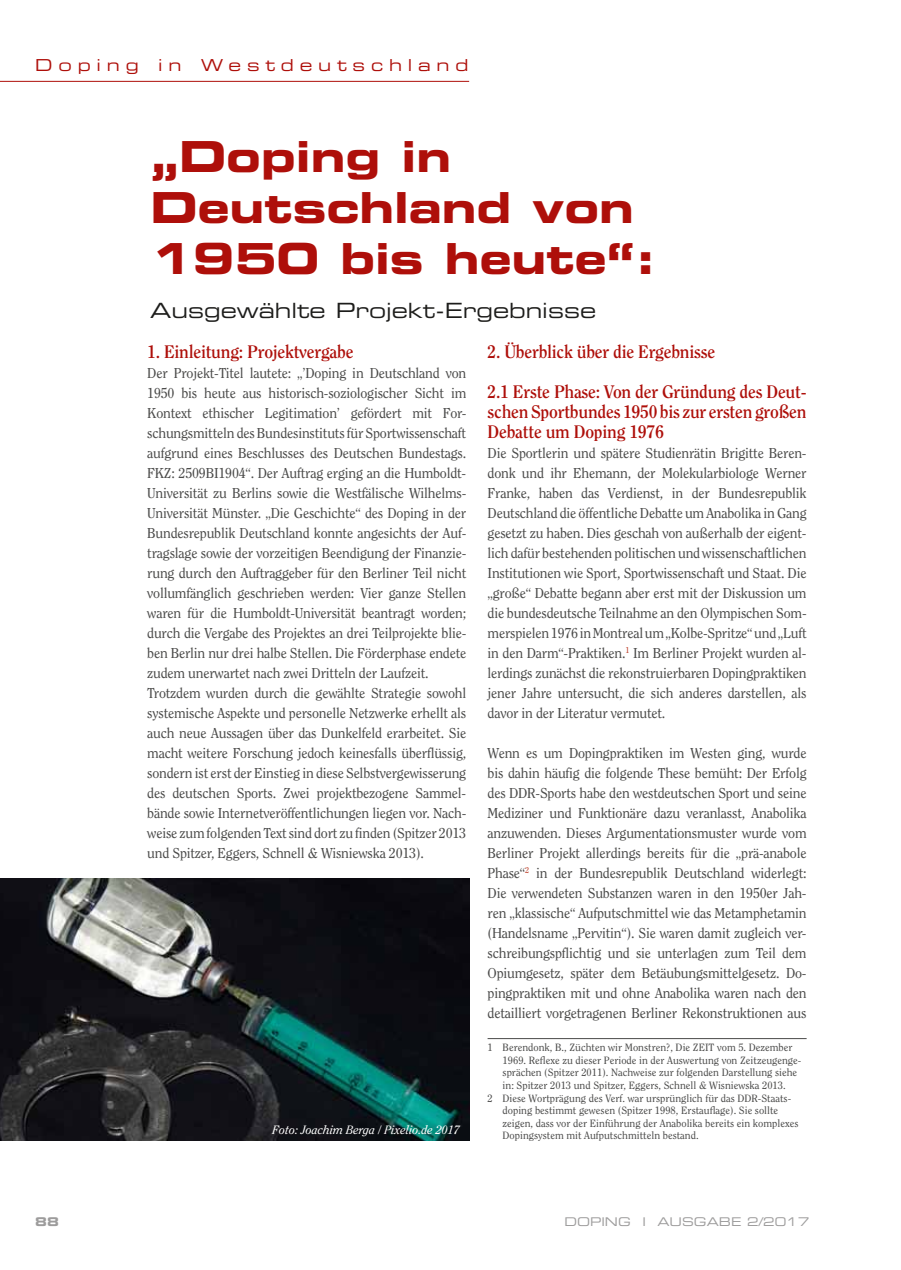
<style>
.page{position:relative;width:901px;height:1270px;background:#fff}
.page>*{position:absolute;margin:0;border:0;box-sizing:border-box;transform-origin:0 0}
.t1{font:42.75px/51.3px "Eurostile Bold Extended Two";color:#ae0f0a}
.t2{font:21px "Eurostile Extended Two";color:#1d1d1b}
.t3{font:700 18px/20px "Clearface";letter-spacing:-.015em;color:#ae0f0a;text-align:justify}
.t4{font:16.5px "Eurostile Extended Two";letter-spacing:.35em;color:#ae0f0a}
.t5{font:14.25px/20px "Clearface";letter-spacing:-.015em;color:#4a4a49;text-align:justify}
.t6{font:italic 12px "Clearface";color:#fff}
.t7{font:12px "Eurostile Extended Two";color:#9d9c9c}
.t8{font:12px "Eurostile Bold Extended Two";color:#9d9c9c}
.t9{font:10.5px "Clearface";color:#4a4a49}
</style>
<div class="page">
<hr style="left:487px;top:1038px;width:319px;height:1px;background:#4a4a49">
<hr style="left:0;top:81px;width:469px;height:1px;background:#ae0f0a">
<img style="left:0;top:878px;width:469px;height:262px">
<p class="t4" style="left:35px;top:54px;width:434px">Doping in Westdeutschland</p>
<h1 class="t1" style="left:150px;top:130px;width:507px">„Doping in<br>Deutschland von<br>1950 bis heute“:</h1>
<h2 class="t2" style="left:150px;top:296px;width:447px">Ausgewählte Projekt-Ergebnisse</h2>
<p class="t3" style="left:147px;top:342px;width:208px">1. Einleitung: Projektvergabe</p>
<p class="t5" style="left:147px;top:363px;width:320px;text-align:left">Der Projekt-Titel lautete: „’Doping in Deutschland von 1950 bis heute aus historisch-soziologischer Sicht im Kontext ethischer Legitimation’ gefördert mit For&shy;schungsmitteln des Bundesinstituts für Sportwissenschaft aufgrund eines Beschlusses des Deutschen Bundestags.<br>FKZ: 2509BI1904“. Der Auftrag erging an die Humboldt-Universität zu Berlins sowie die Westfälische Wilhelms-Universität Münster. „Die Geschichte“ des Doping in der Bundesrepublik Deutschland konnte angesichts der Auf&shy;tragslage sowie der vorzeitigen Beendigung der Finanzie&shy;rung durch den Auftraggeber für den Berliner Teil nicht vollumfänglich geschrieben werden: Vier ganze Stellen waren für die Humboldt-Universität beantragt worden; durch die Vergabe des Projektes an drei Teilprojekte blie&shy;ben Berlin nur drei halbe Stellen. Die Förderphase endete zudem unerwartet nach zwei Dritteln der Laufzeit.<br>Trotzdem wurden durch die gewählte Strategie sowohl systemische Aspekte und personelle Netzwerke erhellt als auch neue Aussagen über das Dunkelfeld erarbeitet. Sie macht weitere Forschung jedoch keinesfalls überflüssig, sondern ist erst der Einstieg in diese Selbstvergewisserung des deutschen Sports. Zwei projektbezogene Sammel&shy;bände sowie Internetveröffentlichungen liegen vor. Nach&shy;weise zum folgenden Text sind dort zu finden (Spitzer 2013 und Spitzer, Eggers, Schnell &amp; Wisniewska 2013).</p>
<p class="t3" style="left:487px;top:342px;width:229px">2. Überblick über die Ergebnisse</p>
<p class="t3" style="left:487px;top:382px;width:320px">2.1 Erste Phase: Von der Gründung des Deut&shy;schen Sportbundes 1950 bis zur ersten großen Debatte um Doping 1976</p>
<p class="t5" style="left:487px;top:443px;width:320px">Die Sportlerin und spätere Studienrätin Brigitte Beren&shy;donk und ihr Ehemann, der Molekularbiologe Werner Franke, haben das Verdienst, in der Bundesrepublik Deutschland die öffentliche Debatte um Anabolika in Gang gesetzt zu haben. Dies geschah von außerhalb der eigent&shy;lich dafür bestehenden politischen und wissenschaftlichen Institutionen wie Sport, Sportwissenschaft und Staat. Die „große“ Debatte begann aber erst mit der Diskussion um die bundesdeutsche Teilnahme an den Olympischen Som&shy;merspielen 1976 in Montreal um „Kolbe-Spritze“ und „Luft in den Darm“-Praktiken.<sup>1</sup> Im Berliner Projekt wurden al&shy;lerdings zunächst die rekonstruierbaren Dopingpraktiken jener Jahre untersucht, die sich anderes darstellen, als davor in der Literatur vermutet.</p>
<p class="t5" style="left:487px;top:743px;width:320px">Wenn es um Dopingpraktiken im Westen ging, wurde bis dahin häufig die folgende These bemüht: Der Erfolg des DDR-Sports habe den westdeutschen Sport und seine Mediziner und Funktionäre dazu veranlasst, Anabolika anzuwenden. Dieses Argumentationsmuster wurde vom Berliner Projekt allerdings bereits für die „prä-anabole Phase“<sup>2</sup> in der Bundesrepublik Deutschland widerlegt:<br>Die verwendeten Substanzen waren in den 1950er Jah&shy;ren „klassische“ Aufputschmittel wie das Metamphetamin (Handelsname „Pervitin“). Sie waren damit zugleich ver&shy;schreibungspflichtig und sie unterlagen zum Teil dem Opiumgesetz, später dem Betäubungsmittelgesetz. Do&shy;pingpraktiken mit und ohne Anabolika waren nach den detailliert vorgetragenen Berliner Rekonstruktionen aus</p>
<p class="t9" style="left:487px;top:1041px;width:306px">1 Berendonk, B., Züchten wir Monstren?, Die ZEIT vom 5. Dezember</p>
<p class="t9" style="left:502px;top:1054px;width:300px">1969. Reflexe zu dieser Periode in der Auswertung von Zeitzeugenge-</p>
<p class="t9" style="left:502px;top:1066px;width:296px">sprächen (Spitzer 2011). Nachweise zur folgenden Darstellung siehe</p>
<p class="t9" style="left:502px;top:1079px;width:285px">in: Spitzer 2013 und Spitzer, Eggers, Schnell &amp; Wisniewska 2013.</p>
<p class="t9" style="left:487px;top:1091px;width:305px">2 Diese Wortprägung des Verf. war ursprünglich für das DDR-Staats-</p>
<p class="t9" style="left:502px;top:1104px;width:277px">doping bestimmt gewesen (Spitzer 1998, Erstauflage). Sie sollte</p>
<p class="t9" style="left:502px;top:1117px;width:297px">zeigen, dass vor der Einführung der Anabolika bereits ein komplexes</p>
<p class="t9" style="left:502px;top:1129px;width:197px">Dopingsystem mit Aufputschmitteln bestand.</p>
<p class="t6" style="left:272px;top:1122px;width:189px">Foto: Joachim Berga / Pixelio.de 2017</p>
<p class="t8" style="left:35px;top:1213px;width:25px">88</p>
<p class="t7" style="left:564px;top:1213px;width:247px">DOPING I AUSGABE 2/2017</p>
</div>
